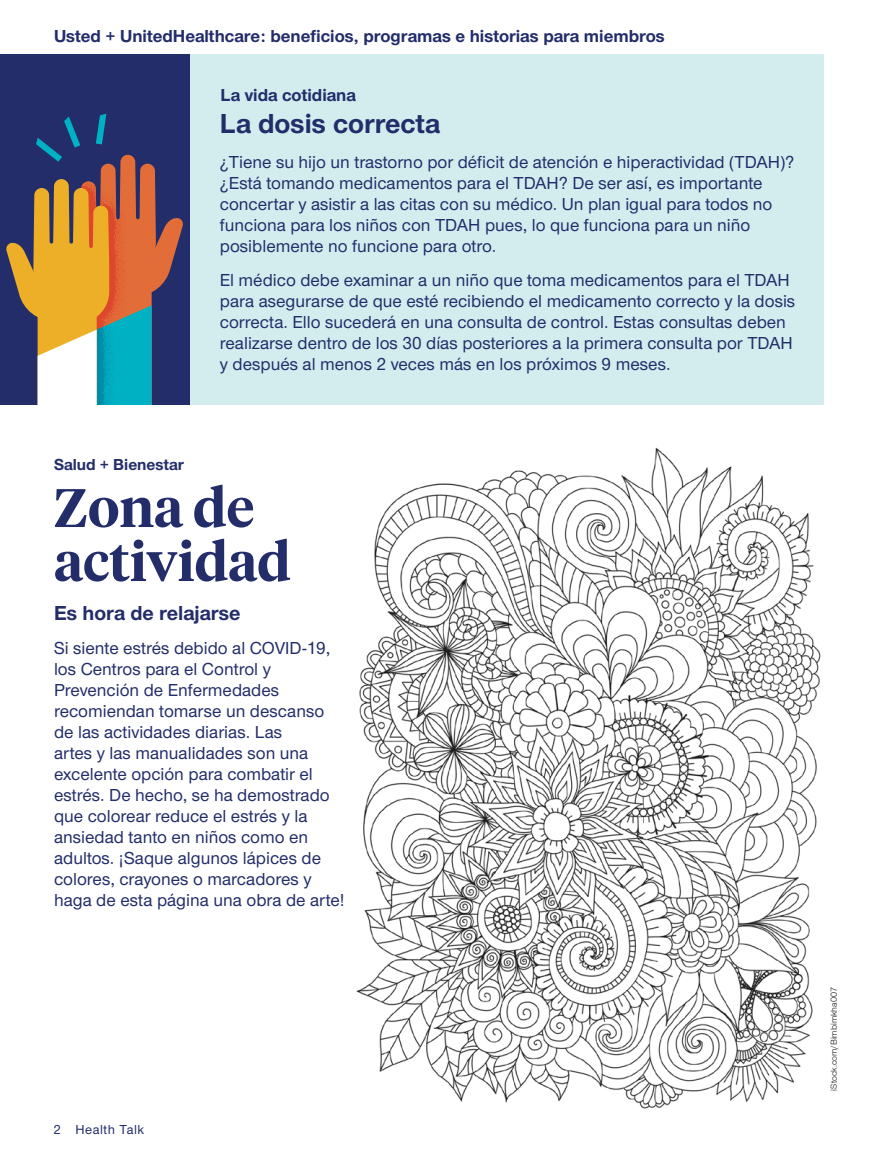
<style>
.page{position:relative;width:878px;height:1161px;background:#fff}
.page>*{position:absolute;margin:0;border:0;box-sizing:border-box;transform-origin:0 0}
.Hed_serif_primary_AM{font:600 54px/54px "UHC Serif Headline";color:#222d6a}
.Hed_sans_secondary_A{font:700 28.5px "UHC Sans";color:#222d6a}
.Deck_AMC{font:700 21px "UHC Sans";color:#222d6a}
.Sans_no_indent_AMC{font:500 18px/21px "UHC Sans";color:#222d6a}
.t1{font:700 18px "UHC Sans";color:#222d6a}
.t2{font:700 16.5px "UHC Sans";color:#222d6a}
.Folio_V_AMC{font:500 13.5px "UHC Sans";letter-spacing:.04em;color:#222d6a}
.Legal_language_AMC{font:9px "UHC Sans";color:#121212}
</style>
<div class="page">
<div style="left:0;top:54px;width:824px;height:351px;background:#d3edef"></div>
<div style="left:0;top:54px;width:189px;height:351px;background:#222d6a"></div>
<svg style="left:6px;top:114px;width:177px;height:291px"></svg>
<img style="left:356px;top:447px;width:465px;height:662px">
<p class="t1" style="left:54px;top:24px;width:612px">Usted + UnitedHealthcare: beneficios, programas e historias para miembros</p>
<p class="t2" style="left:54px;top:453px;width:131px">Salud + Bienestar</p>
<p class="t1" style="left:220px;top:83px;width:137px">La vida cotidiana</p>
<p class="Hed_sans_secondary_A" style="left:220px;top:105px;width:222px">La dosis correcta</p>
<p class="Sans_no_indent_AMC" style="left:220px;top:151px;width:576px">¿Tiene su hijo un trastorno por déficit de atención e hiperactividad (TDAH)? ¿Está tomando medicamentos para el TDAH? De ser así, es importante concertar y asistir a las citas con su médico. Un plan igual para todos no funciona para los niños con TDAH pues, lo que funciona para un niño posiblemente no funcione para otro.</p>
<p class="Sans_no_indent_AMC" style="left:220px;top:269px;width:577px">El médico debe examinar a un niño que toma medicamentos para el TDAH para asegurarse de que esté recibiendo el medicamento correcto y la dosis correcta. Ello sucederá en una consulta de control. Estas consultas deben realizarse dentro de los 30 días posteriores a la primera consulta por TDAH y después al menos 2 veces más en los próximos 9 meses.</p>
<p class="Hed_serif_primary_AM" style="left:54px;top:478px;width:238px">Zona de actividad</p>
<p class="Deck_AMC" style="left:54px;top:599px;width:188px">Es hora de relajarse</p>
<p class="Sans_no_indent_AMC" style="left:54px;top:637px;width:292px">Si siente estrés debido al COVID-19, los Centros para el Control y<br>Prevención de Enfermedades recomiendan tomarse un descanso de las actividades diarias. Las<br>artes y las manualidades son una excelente opción para combatir el estrés. De hecho, se ha demostrado que colorear reduce el estrés y la ansiedad tanto en niños como en adultos. ¡Saque algunos lápices de colores, crayones o marcadores y haga de esta página una obra de arte!</p>
<p class="Folio_V_AMC" style="left:54px;top:1120px;width:92px">2 Health Talk</p>
<p class="Legal_language_AMC" style="left:827px;top:1091px;width:105px;rotate:-90deg">iStock.com/Bimbimkha007</p>
</div>
